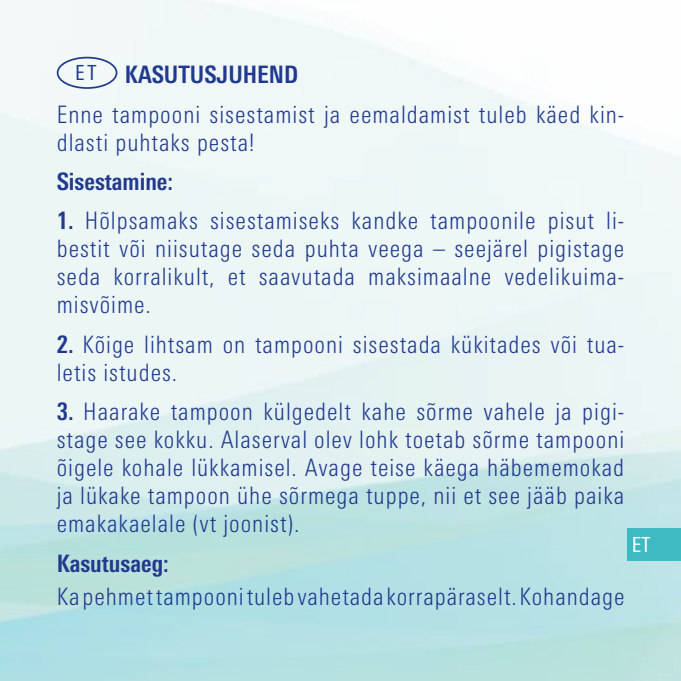
<style>
.page{position:relative;width:681px;height:681px;background:#fff}
.page>*{position:absolute;margin:0;border:0;box-sizing:border-box;transform-origin:0 0}
.t1{font:300 condensed 24px/28px "Univers Next Pro";letter-spacing:.04em;color:#213a8f}
.t2{font:700 condensed 24px "Univers Next Pro";color:#213a8f}
.t3{font:condensed 20.8px "Univers Next Pro";color:#fff}
.s1{font-weight:400;font-size:20.8px}
.s2{font-weight:700}
</style>
<div class="page">
<img style="left:0;top:0;width:680px;height:680px">
<div style="left:57px;top:57px;width:60px;height:32px;border:2px solid #213a8f;border-radius:50%"></div>
<div style="left:626px;top:527px;width:54px;height:33px;background:#3dbac2"></div>
<p class="t1" style="left:57px;top:55px;width:569px;line-height:39.2px;text-indent:18px"><span class="s1">ET</span> <span class="s2">KASUTUSJUHEND<br></span>Enne tampooni sisestamist ja eemaldamist tuleb käed kin-</p>
<p class="t1" style="left:57px;top:128px;width:199px">dlasti puhtaks pesta!</p>
<p class="t2" style="left:57px;top:167px;width:118px">Sisestamine:</p>
<p class="t1" style="left:57px;top:207px;width:568px;text-align:justify"><span class="s2">1.</span> Hõlpsamaks sisestamiseks kandke tampoonile pisut li&shy;bestit või niisutage seda puhta veega – seejärel pigistage seda korralikult, et saavutada maksimaalne vedelikuima&shy;misvõime.</p>
<p class="t1" style="left:57px;top:330px;width:568px"><span class="s2">2.</span> Kõige lihtsam on tampooni sisestada kükitades või tua&shy;letis istudes.</p>
<p class="t1" style="left:57px;top:397px;width:569px;text-align:justify"><span class="s2">3.</span> Haarake tampoon külgedelt kahe sõrme vahele ja pigi&shy;stage see kokku. Alaserval olev lohk toetab sõrme tampooni õigele kohale lükkamisel. Avage teise käega häbememokad ja lükake tampoon ühe sõrmega tuppe, nii et see jääb paika emakakaelale (vt joonist).</p>
<p class="t2" style="left:57px;top:548px;width:113px">Kasutusaeg:</p>
<p class="t1" style="left:57px;top:582px;width:569px">Ka pehmet tampooni tuleb vahetada korrapäraselt. Kohandage</p>
<p class="t3" style="left:631px;top:532px;width:20px">ET</p>
</div>
